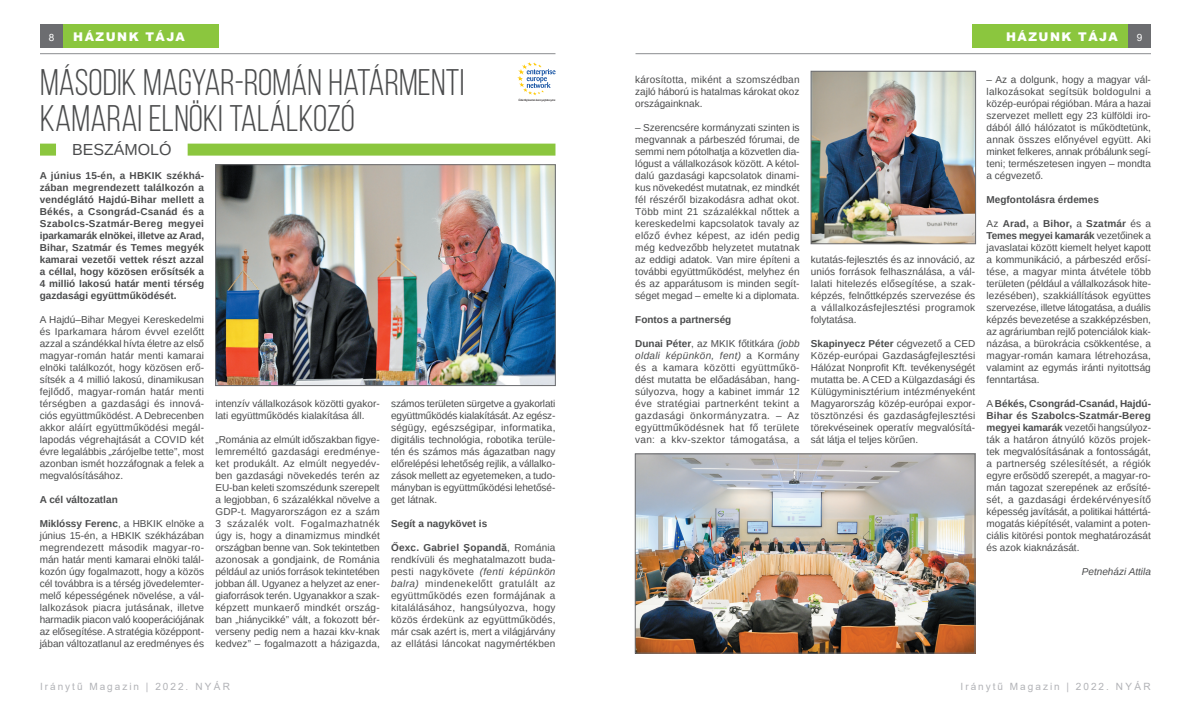
<style>
.page{position:relative;width:1191px;height:709px;background:#fff}
.page>*{position:absolute;margin:0;border:0;box-sizing:border-box;transform-origin:0 0}
.t1{font:37px/36px "Bebas Neue";letter-spacing:.005em;color:#4b4c4d}
.t2{font:16px "Arimo";color:#4b4c4d}
.t3{font:900 12px "Arial";letter-spacing:.125em;color:#fff}
.t4{font:10px/12px "Arimo";color:#4b4c4d;text-align:justify}
.t5{font:700 10px/12px "Arimo";color:#4b4c4d;text-align:justify}
.t6{font:10px "Arial";letter-spacing:.2em;color:#b2b3b7}
.t7{font:italic 10px "Arimo";color:#4b4c4d}
.t8{font:10px "Arial";color:#fff}
.t9{font:italic 600 2.9px "Myriad Pro";color:#231f20}
.s1{font-weight:700}
.s2{font-style:italic}
</style>
<div class="page">
<div style="left:1128px;top:25px;width:23px;height:23px;background:#6c6d70"></div>
<div style="left:40px;top:25px;width:23px;height:23px;background:#6c6d70"></div>
<hr style="left:635px;top:53px;width:516px;height:1px;background:#8a8c8f">
<hr style="left:40px;top:53px;width:515px;height:1px;background:#8a8c8f">
<div style="left:972px;top:25px;width:156px;height:23px;background:#8bc63e"></div>
<div style="left:63px;top:25px;width:156px;height:23px;background:#8bc63e"></div>
<img style="left:637px;top:456px;width:336px;height:195px">
<div style="left:635px;top:454px;width:340px;height:199px;border:1px solid #6c6d70"></div>
<div style="left:40px;top:144px;width:16px;height:12px;background:#8bc63e"></div>
<div style="left:188px;top:144px;width:367px;height:12px;background:#8bc63e"></div>
<img style="left:217px;top:166px;width:336px;height:218px">
<div style="left:215px;top:164px;width:340px;height:222px;border:1px solid #6c6d70"></div>
<img style="left:813px;top:73px;width:160px;height:169px">
<div style="left:811px;top:71px;width:164px;height:173px;border:1px solid #6c6d70"></div>
<svg style="left:517px;top:62px;width:38px;height:33px"></svg>
<p class="t3" style="left:73px;top:28px;width:113px">HÁZUNK TÁJA</p>
<p class="t3" style="left:1006px;top:28px;width:113px">HÁZUNK TÁJA</p>
<p class="t4" style="left:635px;top:74px;width:166px">károsította, miként a szomszédban zajló háború is hatalmas károkat okoz országainknak.</p>
<p class="t4" style="left:635px;top:122px;width:166px">– Szerencsére kormányzati szinten is megvannak a párbeszéd fórumai, de semmi nem pótolhatja a közvetlen dia&shy;lógust a vállalkozások között. A kétol&shy;dalú gazdasági kapcsolatok dinami&shy;kus növekedést mutatnak, ez mindkét fél részéről bizakodásra adhat okot.<br>Több mint 21 százalékkal nőttek a kereskedelmi kapcsolatok tavaly az előző évhez képest, az idén pedig még kedvezőbb helyzetet mutatnak az eddigi adatok. Van mire építeni a további együttműködést, melyhez én és az apparátusom is minden segít&shy;séget megad – emelte ki a diplomata.</p>
<p class="t5" style="left:635px;top:314px;width:98px">Fontos a partnerség</p>
<p class="t4" style="left:635px;top:338px;width:166px"><span class="s1">Dunai Péter</span>, az MKIK főtitkára <span class="s2">(jobb oldali képünkön, fent)</span> a Kormány és a kamara közötti együttműkö&shy;dést mutatta be előadásában, hang&shy;súlyozva, hogy a kabinet immár 12 éve stratégiai partnerként tekint a gazdasági önkormányzatra. – Az együttműködésnek hat fő területe van: a kkv-szektor támogatása, a</p>
<p class="t8" style="left:49px;top:30px;width:7px">8</p>
<p class="t8" style="left:1136px;top:30px;width:7px">9</p>
<h1 class="t1" style="left:40px;top:64px;width:426px">MÁSODIK MAGYAR-ROMÁN HATÁRMENTI<br>KAMARAI ELNÖKI TALÁLKOZÓ</h1>
<h2 class="t2" style="left:72px;top:139px;width:101px">BESZÁMOLÓ</h2>
<p class="t5" style="left:40px;top:170px;width:166px">A június 15-én, a HBKIK székhá&shy;zában megrendezett találkozón a vendéglátó Hajdú-Bihar mellett a Békés, a Csongrád-Csanád és a Szabolcs-Szatmár-Bereg megyei iparkamarák elnökei, illetve az Arad, Bihar, Szatmár és Temes megyék kamarai vezetői vettek részt azzal a céllal, hogy közösen erősítsék a 4 millió lakosú határ menti térség gazdasági együttműködését.</p>
<p class="t4" style="left:40px;top:314px;width:166px">A Hajdú–Bihar Megyei Kereskedelmi és Iparkamara három évvel ezelőtt azzal a szándékkal hívta életre az első magyar-román határ menti kamarai elnöki találkozót, hogy közösen erő&shy;sítsék a 4 millió lakosú, dinamikusan fejlődő, magyar-román határ menti térségben a gazdasági és innová&shy;ciós együttműködést. A Debrecenben akkor aláírt együttműködési megál&shy;lapodás végrehajtását a COVID két évre legalábbis „zárójelbe tette”, most azonban ismét hozzáfognak a felek a megvalósításához.</p>
<p class="t5" style="left:40px;top:494px;width:79px">A cél változatlan</p>
<p class="t4" style="left:40px;top:518px;width:166px"><span class="s1">Miklóssy Ferenc</span>, a HBKIK elnöke a június 15-én, a HBKIK székházában megrendezett második magyar-ro&shy;mán határ menti kamarai elnöki talál&shy;kozón úgy fogalmazott, hogy a közös cél továbbra is a térség jövedelemter&shy;melő képességének növelése, a vál&shy;lalkozások piacra jutásának, illetve harmadik piacon való kooperációjának az elősegítése. A stratégia középpont&shy;jában változatlanul az eredményes és</p>
<p class="t4" style="left:986px;top:74px;width:166px">– Az a dolgunk, hogy a magyar vál&shy;lalkozásokat segítsük boldogulni a közép-európai régióban. Mára a hazai szervezet mellett egy 23 külföldi iro&shy;dából álló hálózatot is működtetünk, annak összes előnyével együtt. Aki minket felkeres, annak próbálunk segí&shy;teni; természetesen ingyen – mondta a cégvezető.</p>
<p class="t5" style="left:986px;top:194px;width:114px">Megfontolásra érdemes</p>
<p class="t4" style="left:986px;top:218px;width:166px">Az <span class="s1">Arad,</span> a <span class="s1">Bihor,</span> a <span class="s1">Szatmár</span> és a <span class="s1">Temes megyei kamarák</span> vezetőinek a javaslatai között kiemelt helyet kapott a kommunikáció, a párbeszéd erősí&shy;tése, a magyar minta átvétele több területen (például a vállalkozások hite&shy;lezésében), szakkiállítások együttes szervezése, illetve látogatása, a duális képzés bevezetése a szakképzésben, az agráriumban rejlő potenciálok kiak&shy;názása, a bürokrácia csökkentése, a magyar-román kamara létrehozása, valamint az egymás iránti nyitottság fenntartása.</p>
<p class="t4" style="left:986px;top:398px;width:166px">A <span class="s1">Békés, Csongrád-Csanád, Hajdú-Bihar és Szabolcs-Szatmár-Bereg megyei kamarák</span> vezetői hangsúlyoz&shy;ták a határon átnyúló közös projek&shy;tek megvalósításának a fontosságát, a partnerség szélesítését, a régiók egyre erősödő szerepét, a magyar-ro&shy;mán tagozat szerepének az erősíté&shy;sét, a gazdasági érdekérvényesítő képesség javítását, a politikai háttértá&shy;mogatás kiépítését, valamint a poten&shy;ciális kitörési pontok meghatározását és azok kiaknázását.</p>
<p class="t7" style="left:1081px;top:565px;width:71px">Petneházi Attila</p>
<p class="t9" style="left:518px;top:98px;width:38px">Üzletfejlesztés karnyújtásnyira</p>
<p class="t4" style="left:811px;top:254px;width:166px">kutatás-fejlesztés és az innováció, az uniós források felhasználása, a vál&shy;lalati hitelezés elősegítése, a szak&shy;képzés, felnőttképzés szervezése és a vállalkozásfejlesztési programok folytatása.</p>
<p class="t4" style="left:811px;top:338px;width:166px"><span class="s1">Skapinyecz Péter</span> cégvezető a CED Közép-európai Gazdaságfejlesztési Hálózat Nonprofit Kft. tevékenységét mutatta be. A CED a Külgazdasági és Külügyminisztérium intézményeként Magyarország közép-európai expor&shy;tösztönzési és gazdaságfejlesztési törekvéseinek operatív megvalósítá&shy;sát látja el teljes körűen.</p>
<p class="t4" style="left:215px;top:398px;width:166px">intenzív vállalkozások közötti gyakor&shy;lati együttműködés kialakítása áll.</p>
<p class="t4" style="left:215px;top:434px;width:166px">„Románia az elmúlt időszakban figye&shy;lemreméltó gazdasági eredménye&shy;ket produkált. Az elmúlt negyedév&shy;ben gazdasági növekedés terén az EU-ban keleti szomszédunk szerepelt a legjobban, 6 százalékkal növelve a GDP-t. Magyarországon ez a szám 3 százalék volt. Fogalmazhatnék úgy is, hogy a dinamizmus mindkét országban benne van. Sok tekintetben azonosak a gondjaink, de Románia például az uniós források tekintetében jobban áll. Ugyanez a helyzet az ener&shy;giaforrások terén. Ugyanakkor a szak&shy;képzett munkaerő mindkét ország&shy;ban „hiánycikké” vált, a fokozott bér&shy;verseny pedig nem a hazai kkv-knak kedvez” – fogalmazott a házigazda,</p>
<p class="t4" style="left:391px;top:398px;width:166px">számos területen sürgetve a gyakorlati együttműködés kialakítását. Az egész&shy;ségügy, egészségipar, informatika, digitális technológia, robotika terüle&shy;tén és számos más ágazatban nagy előrelépési lehetőség rejlik, a vállalko&shy;zások mellett az egyetemeken, a tudo&shy;mányban is együttműködési lehetősé&shy;get látnak.</p>
<p class="t5" style="left:391px;top:518px;width:98px">Segít a nagykövet is</p>
<p class="t4" style="left:391px;top:542px;width:166px"><span class="s1">Őexc. Gabriel Şopandă</span>, Románia rendkívüli és meghatalmazott buda&shy;pesti nagykövete <span class="s2">(fenti képünkön balra)</span> mindenekelőtt gratulált az együttműködés ezen formájának a kitalálásához, hangsúlyozva, hogy közös érdekünk az együttműködés, már csak azért is, mert a világjárvány az ellátási láncokat nagymértékben</p>
<p class="t6" style="left:40px;top:679px;width:192px">Iránytű Magazin | 2022. NYÁR</p>
<p class="t6" style="left:960px;top:679px;width:192px">Iránytű Magazin | 2022. NYÁR</p>
</div>
